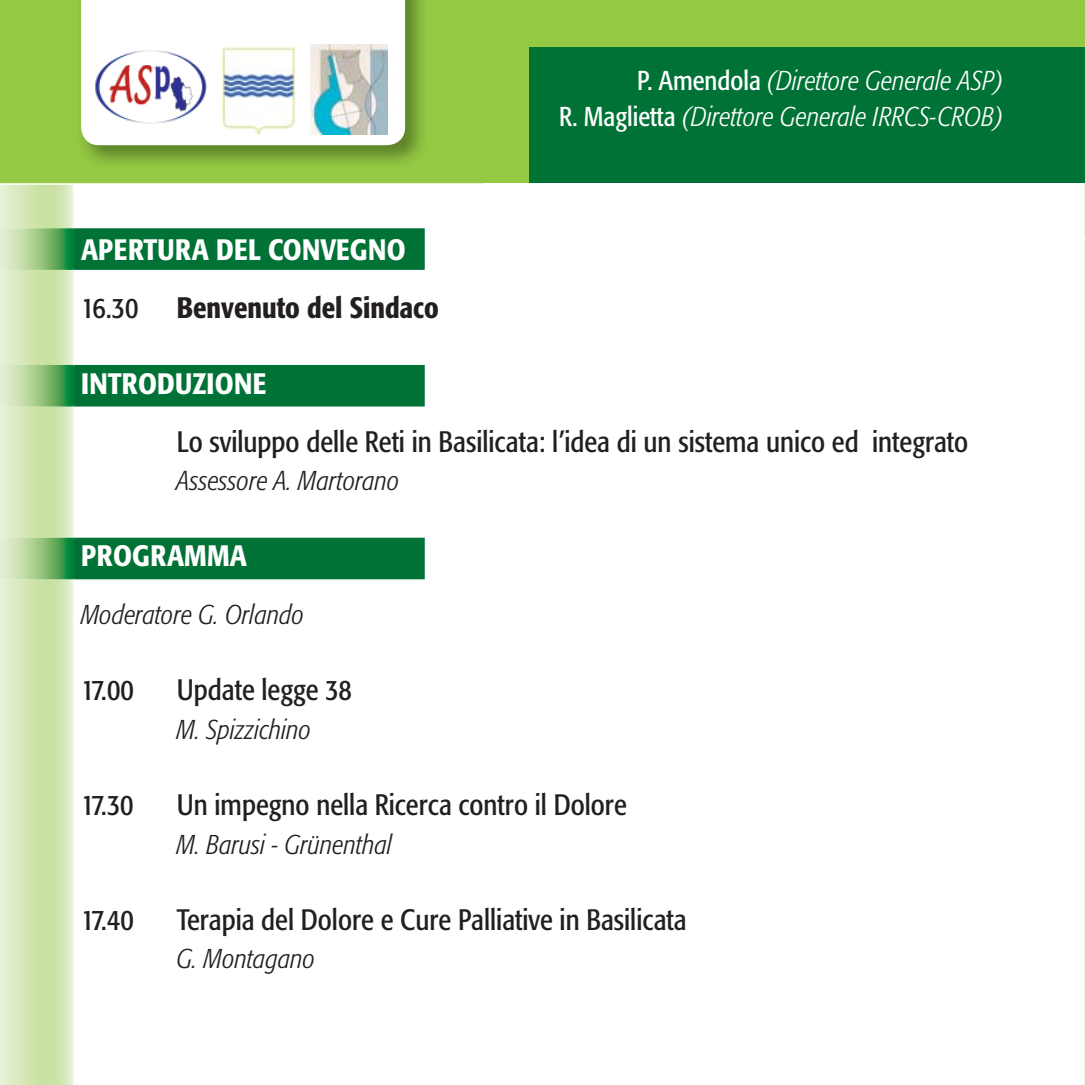
<style>
.page{position:relative;width:1085px;height:1085px;background:#fff}
.page>*{position:absolute;margin:0;border:0;box-sizing:border-box;transform-origin:0 0}
.t1{font:condensed 29.25px "Formata";color:#231f20}
.t2{font:500 condensed 29.25px "Formata";letter-spacing:.01em;color:#fff}
.t3{font:500 condensed 29.25px "Formata";color:#231f20}
.t4{font:italic 300 condensed 27px "Formata";color:#231f20}
.t5{font:italic 300 condensed 27px/36px "Formata";color:#fff;text-align:right}
.s1{font-weight:400;font-style:normal}
</style>
<div class="page">
<div style="left:0;top:0;width:1084px;height:183px;background:#94c943"></div>
<div style="left:529px;top:47px;width:555px;height:342px;background:#007236"></div>
<div style="left:73px;top:228px;width:351px;height:42px;background:#007236"></div>
<div style="left:73px;top:365px;width:351px;height:41px;background:#007236"></div>
<div style="left:73px;top:537px;width:351px;height:42px;background:#007236"></div>
<img style="left:0;top:228px;width:73px;height:42px">
<img style="left:0;top:365px;width:73px;height:41px">
<img style="left:0;top:537px;width:73px;height:42px">
<img style="left:1083px;top:183px;width:1px;height:206px">
<img style="left:78px;top:0;width:349px;height:167px">
<svg style="left:81px;top:0;width:324px;height:145px"></svg>
<img style="left:94px;top:49px;width:113px;height:75px">
<img style="left:222px;top:46px;width:73px;height:89px">
<img style="left:311px;top:44px;width:76px;height:91px">
<div style="left:484px;top:183px;width:599px;height:901px;background:#fff"></div>
<p class="t2" style="left:81px;top:238px;width:326px">APERTURA DEL CONVEGNO</p>
<p class="t1" style="left:81px;top:295px;width:59px">16.30</p>
<p class="t3" style="left:177px;top:295px;width:263px">Benvenuto del Sindaco</p>
<p class="t5" style="left:559px;top:65px;width:446px"><span class="s1">P. Amendola</span> (Direttore Generale ASP)<br><span class="s1">R. Maglietta</span> (Direttore Generale IRRCS-CROB)</p>
<p class="t2" style="left:81px;top:372px;width:187px">INTRODUZIONE</p>
<p class="t1" style="left:177px;top:429px;width:792px">Lo sviluppo delle Reti in Basilicata: l’idea di un sistema unico ed integrato</p>
<p class="t4" style="left:177px;top:469px;width:224px">Assessore A. Martorano</p>
<p class="t2" style="left:81px;top:544px;width:167px">PROGRAMMA</p>
<p class="t4" style="left:81px;top:603px;width:224px">Moderatore G. Orlando</p>
<p class="t1" style="left:81px;top:678px;width:54px">17.00</p>
<p class="t1" style="left:177px;top:678px;width:177px">Update legge 38</p>
<p class="t4" style="left:177px;top:718px;width:136px">M. Spizzichino</p>
<p class="t1" style="left:81px;top:792px;width:54px">17.30</p>
<p class="t1" style="left:177px;top:792px;width:451px">Un impegno nella Ricerca contro il Dolore</p>
<p class="t4" style="left:177px;top:832px;width:217px">M. Barusi - Grünenthal</p>
<p class="t1" style="left:81px;top:907px;width:54px">17.40</p>
<p class="t1" style="left:177px;top:907px;width:511px">Terapia del Dolore e Cure Palliative in Basilicata</p>
<p class="t4" style="left:177px;top:947px;width:140px">G. Montagano</p>
</div>
